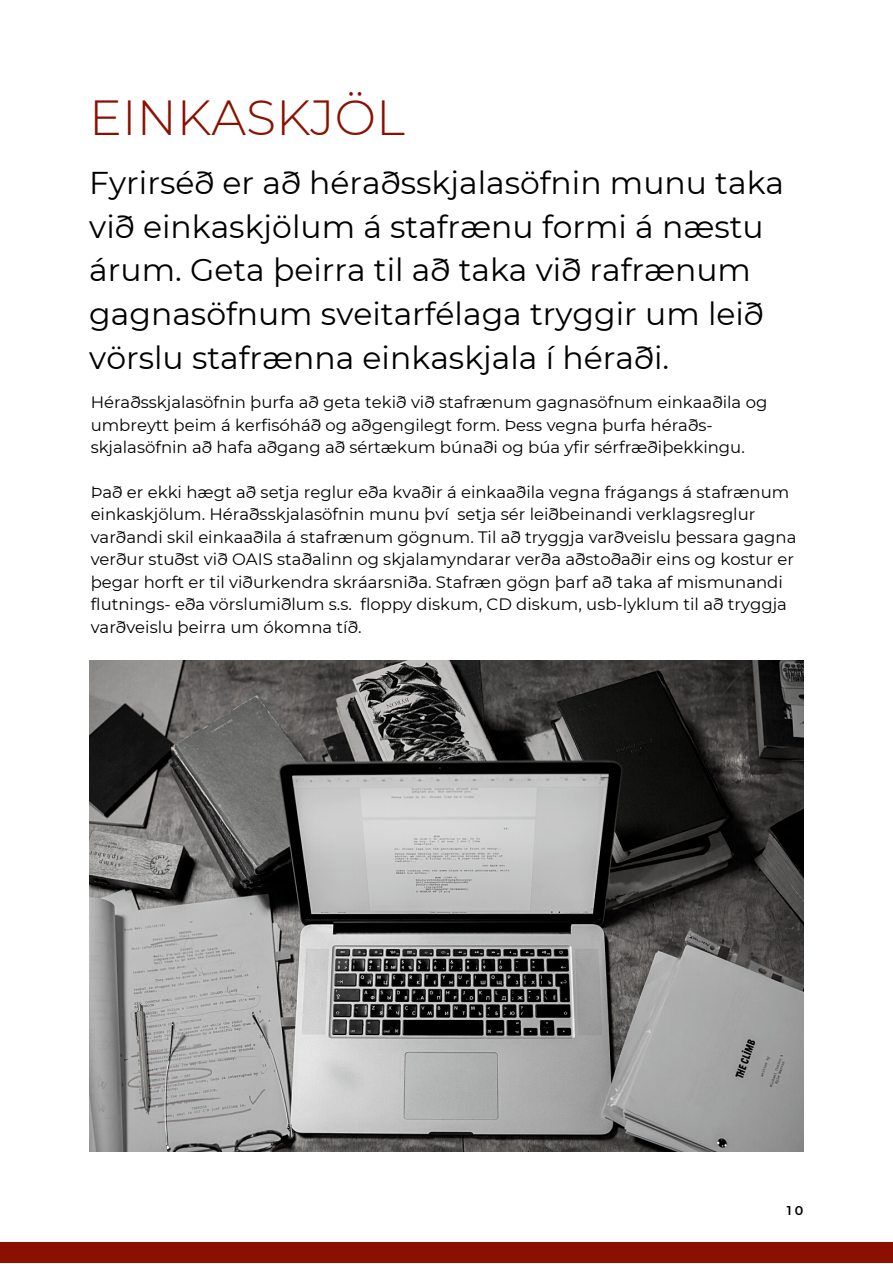
<style>
.page{position:relative;width:893px;height:1264px;background:#fff}
.page>*{position:absolute;margin:0;border:0;box-sizing:border-box;transform-origin:0 0}
.t1{font:300 49.2px "Montserrat";color:#8b1000}
.t2{font:31.5px/43.8px "Montserrat";color:#000}
.t3{font:16.5px/22.5px "Montserrat";color:#000}
.t4{font:600 12.75px "Montserrat";color:#000}
</style>
<div class="page">
<div style="left:0;top:1242px;width:892px;height:20px;background:#8b1000"></div>
<img style="left:89px;top:660px;width:714px;height:491px">
<h1 class="t1" style="left:89px;top:88px;width:317px">EINKASKJÖL</h1>
<h2 class="t2" style="left:89px;top:160px;width:696px">Fyrirséð er að héraðsskjalasöfnin munu taka við einkaskjölum á stafrænu formi á næstu árum. Geta þeirra til að taka við rafrænum gagnasöfnum sveitarfélaga tryggir um leið vörslu stafrænna einkaskjala í héraði.</h2>
<p class="t3" style="left:91px;top:391px;width:678px">Héraðsskjalasöfnin þurfa að geta tekið við stafrænum gagnasöfnum einkaaðila og umbreytt þeim á kerfisóháð og aðgengilegt form. Þess vegna þurfa héraðs&shy;skjalasöfnin að hafa aðgang að sértækum búnaði og búa yfir sérfræðiþekkingu.</p>
<p class="t3" style="left:91px;top:481px;width:707px">Það er ekki hægt að setja reglur eða kvaðir á einkaaðila vegna frágangs á stafrænum einkaskjölum. Héraðsskjalasöfnin munu því setja sér leiðbeinandi verklagsreglur varðandi skil einkaaðila á stafrænum gögnum. Til að tryggja varðveislu þessara gagna verður stuðst við OAIS staðalinn og skjalamyndarar verða aðstoðaðir eins og kostur er þegar horft er til viðurkendra skráarsniða. Stafræn gögn þarf að taka af mismunandi flutnings- eða vörslumiðlum s.s. floppy diskum, CD diskum, usb-lyklum til að tryggja varðveislu þeirra um ókomna tíð.</p>
<p class="t4" style="left:786px;top:1202px;width:18px">10</p>
</div>
